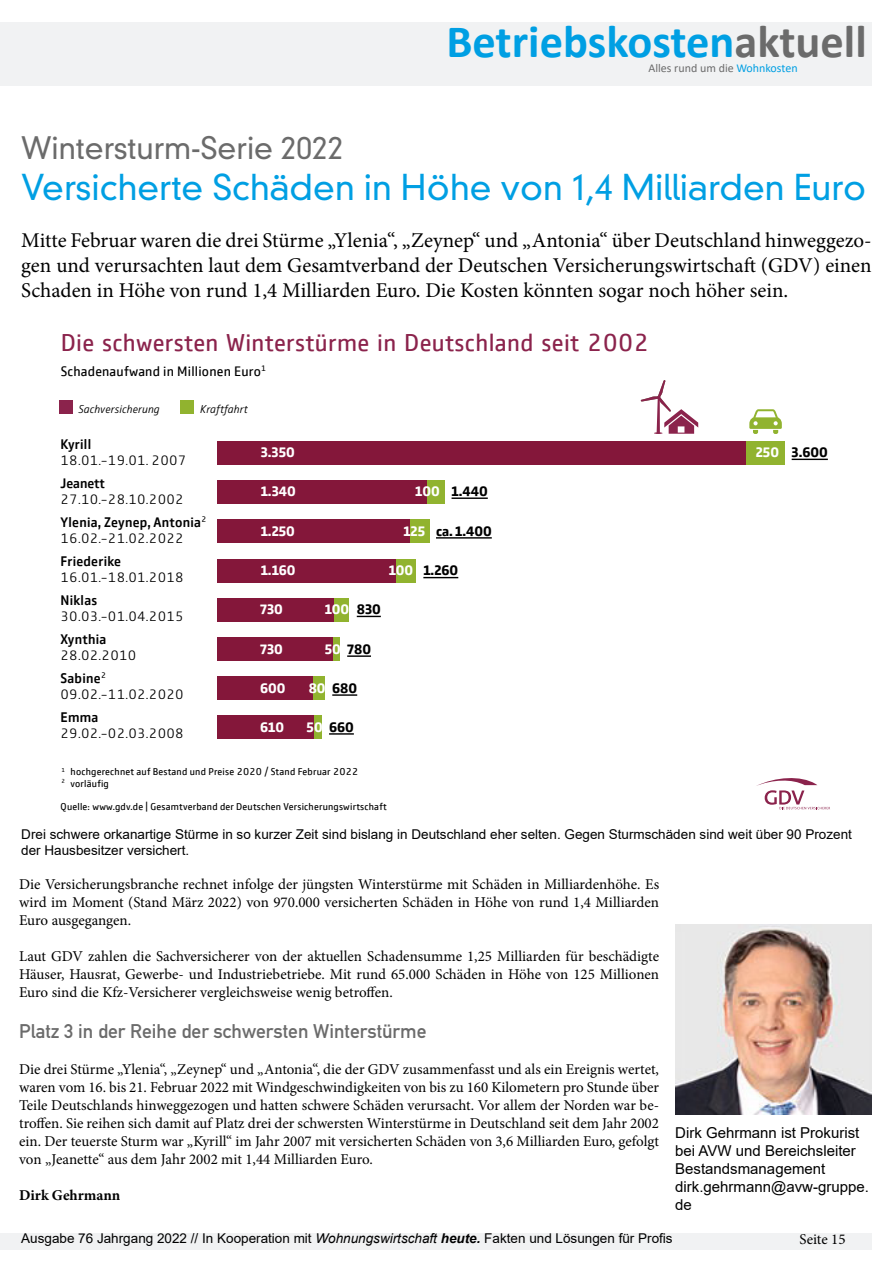
<style>
.page{position:relative;width:893px;height:1263px;background:#fff}
.page>*{position:absolute;margin:0;border:0;box-sizing:border-box;transform-origin:0 0}
.t1{font:700 46.5px "Calibri";color:#009fe3}
.t2{font:300 34.5px "DIN Neuzeit Grotesk Std";color:#009fe3}
.t3{font:300 30px "DIN Neuzeit Grotesk Std";color:#6b6b6b}
.t4{font:25.2px "GD Vtype";letter-spacing:.015em;color:#8b234c}
.t5{font:21px/25.2px "Minion Pro";color:#000;text-align:justify}
.t6{font:19.5px "DIN Mittelschrift Std";color:#6b6b6b}
.t7{font:15px/18px "Minion Pro";color:#000;text-align:justify}
.t8{font:15px/18px "Arial";color:#000}
.t9{font:700 15px "Minion Pro";color:#000}
.t10{font:700 14.25px "GD Vtype";color:#000}
.t11{font:700 14.25px "GD Vtype";color:#fff}
.t12{font:14.25px "GD Vtype";letter-spacing:.015em;color:#000}
.t13{font:300 14.1px/23.2px "GD Vtype";letter-spacing:.02em;color:#000}
.t14{font:500 14.1px/23.2px "GD Vtype";letter-spacing:.02em;color:#000}
.t15{font:500 14.1px "GD Vtype";color:#000}
.t16{font:13.5px/16.2px "Arial";color:#000}
.t17{font:12px "Calibri";color:#6b6b6b}
.t18{font:italic 300 11.85px "GD Vtype";letter-spacing:.01em;color:#000}
.t19{font:10.2px/11.9px "GD Vtype";letter-spacing:.02em;color:#000}
.s1{color:#6b6b6b}
.s2{color:#009fe3}
.s3{font-weight:300}
.s4{font-weight:500}
.s5{color:#fff}
.s6{font-style:italic}
.s7{font-weight:700;font-style:italic}
</style>
<div class="page">
<div style="left:0;top:22px;width:872px;height:64px;background:#f1f2f3"></div>
<div style="left:0;top:1233px;width:872px;height:17px;background:#f1f2f3"></div>
<div style="left:59px;top:400px;width:13px;height:13px;background:#8b234c"></div>
<div style="left:181px;top:400px;width:13px;height:13px;background:#91b32f"></div>
<svg style="left:749px;top:409px;width:33px;height:25px"></svg>
<svg style="left:641px;top:380px;width:57px;height:54px"></svg>
<div style="left:746px;top:441px;width:39px;height:23px;background:#91b32f"></div>
<div style="left:217px;top:441px;width:529px;height:23px;background:#84173a"></div>
<div style="left:427px;top:480px;width:17px;height:23px;background:#91b32f"></div>
<div style="left:217px;top:480px;width:210px;height:23px;background:#84173a"></div>
<div style="left:396px;top:559px;width:20px;height:24px;background:#91b32f"></div>
<div style="left:217px;top:559px;width:179px;height:24px;background:#84173a"></div>
<div style="left:410px;top:520px;width:19px;height:23px;background:#91b32f"></div>
<div style="left:217px;top:520px;width:193px;height:23px;background:#84173a"></div>
<div style="left:333px;top:598px;width:16px;height:24px;background:#91b32f"></div>
<div style="left:217px;top:598px;width:116px;height:24px;background:#84173a"></div>
<div style="left:332px;top:638px;width:8px;height:23px;background:#91b32f"></div>
<div style="left:217px;top:638px;width:115px;height:23px;background:#84173a"></div>
<div style="left:312px;top:677px;width:13px;height:23px;background:#91b32f"></div>
<div style="left:217px;top:677px;width:95px;height:23px;background:#84173a"></div>
<div style="left:314px;top:716px;width:8px;height:23px;background:#91b32f"></div>
<div style="left:217px;top:716px;width:97px;height:23px;background:#84173a"></div>
<svg style="left:756px;top:778px;width:74px;height:31px"></svg>
<hr style="left:792px;top:459px;width:36px;height:1px;background:#000">
<hr style="left:452px;top:497px;width:36px;height:2px;background:#000">
<hr style="left:423px;top:577px;width:35px;height:1px;background:#000">
<hr style="left:436px;top:537px;width:56px;height:2px;background:#000">
<svg style="left:357px;top:616px;width:24px;height:1px"></svg>
<hr style="left:347px;top:655px;width:24px;height:2px;background:#000">
<hr style="left:332px;top:694px;width:25px;height:2px;background:#000">
<hr style="left:329px;top:733px;width:25px;height:2px;background:#000">
<img style="left:675px;top:925px;width:197px;height:189px">
<h1 class="t1" style="left:446px;top:9px;width:422px">Betriebskosten<span class="s1">aktuell</span></h1>
<p class="t17" style="left:648px;top:59px;width:151px">Alles rund um die <span class="s2">Wohnkosten</span></p>
<h3 class="t3" style="left:21px;top:130px;width:324px">Wintersturm-Serie 2022</h3>
<h2 class="t2" style="left:21px;top:167px;width:847px">Versicherte Schäden in Höhe von 1,4 Milliarden Euro</h2>
<p class="t5" style="left:21px;top:228px;width:852px">Mitte Februar waren die drei Stürme „Ylenia“, „Zeynep“ und „Antonia“ über Deutschland hinweggezo&shy;gen und verursachten laut dem Gesamtverband der Deutschen Versicherungswirtschaft (GDV) einen Schaden in Höhe von rund 1,4 Milliarden Euro. Die Kosten könnten sogar noch höher sein.</p>
<h3 class="t4" style="left:61px;top:325px;width:590px">Die schwersten Winterstürme in Deutschland seit 2002</h3>
<p class="t12" style="left:61px;top:361px;width:207px">Schadenaufwand in Millionen Euro<sup>1</sup></p>
<p class="t18" style="left:78px;top:401px;width:83px">Sachversicherung</p>
<p class="t18" style="left:200px;top:401px;width:49px">Kraftfahrt</p>
<p class="t14" style="left:61px;top:432px;width:32px">Kyrill</p>
<p class="t13" style="left:61px;top:448px;width:127px">18.01.–19.01. 2007</p>
<p class="t15" style="left:61px;top:473px;width:46px">Jeanett</p>
<p class="t14" style="left:61px;top:487px;width:147px"><span class="s3">27.10.–28.10.2002<br></span>Ylenia, Zeynep, Antonia<sup>2</sup></p>
<p class="t13" style="left:61px;top:526px;width:125px">16.02.–21.02.2022</p>
<p class="t14" style="left:61px;top:549px;width:62px">Friederike</p>
<p class="t13" style="left:61px;top:565px;width:125px">16.01.–18.01.2018</p>
<p class="t14" style="left:61px;top:588px;width:38px">Niklas</p>
<p class="t13" style="left:61px;top:604px;width:125px">30.03.–01.04.2015</p>
<p class="t14" style="left:61px;top:627px;width:47px">Xynthia</p>
<p class="t13" style="left:61px;top:643px;width:77px">28.02.2010<br><span class="s4">Sabine</span><sup>2</sup></p>
<p class="t13" style="left:61px;top:682px;width:125px">09.02.–11.02.2020</p>
<p class="t14" style="left:61px;top:705px;width:39px">Emma</p>
<p class="t13" style="left:61px;top:721px;width:125px">29.02.–02.03.2008</p>
<p class="t11" style="left:261px;top:442px;width:36px">3.350</p>
<p class="t10" style="left:756px;top:442px;width:74px"><span class="s5">250</span> 3.600</p>
<p class="t11" style="left:261px;top:481px;width:37px">1.340</p>
<p class="t10" style="left:415px;top:481px;width:74px"><span class="s5">100</span> 1.440</p>
<p class="t11" style="left:261px;top:521px;width:36px">1.250</p>
<p class="t11" style="left:403px;top:521px;width:23px">125</p>
<p class="t10" style="left:436px;top:521px;width:57px">ca. 1.400</p>
<p class="t11" style="left:261px;top:560px;width:36px">1.160</p>
<p class="t11" style="left:389px;top:560px;width:26px">100</p>
<p class="t10" style="left:423px;top:560px;width:36px">1.260</p>
<p class="t11" style="left:260px;top:599px;width:24px">730</p>
<p class="t11" style="left:260px;top:639px;width:24px">730</p>
<p class="t11" style="left:260px;top:678px;width:27px">600</p>
<p class="t11" style="left:260px;top:717px;width:25px">610</p>
<p class="t11" style="left:325px;top:599px;width:26px">100</p>
<p class="t10" style="left:357px;top:599px;width:26px">830</p>
<p class="t10" style="left:325px;top:639px;width:48px"><span class="s5">50</span> 780</p>
<p class="t10" style="left:332px;top:678px;width:26px">680</p>
<p class="t10" style="left:307px;top:717px;width:49px"><span class="s5">50</span> 660</p>
<p class="t11" style="left:309px;top:678px;width:18px">80</p>
<p class="t19" style="left:62px;top:765px;width:298px"><sup>1</sup> hochgerechnet auf Bestand und Preise 2020 / Stand Februar 2022<br><sup>2</sup> vorläufig</p>
<p class="t19" style="left:61px;top:800px;width:328px">Quelle: www.gdv.de | Gesamtverband der Deutschen Versicherungswirtschaft</p>
<p class="t16" style="left:21px;top:826px;width:832px">Drei schwere orkanartige Stürme in so kurzer Zeit sind bislang in Deutschland eher selten. Gegen Sturmschäden sind weit über 90 Prozent der Hausbesitzer versichert.</p>
<p class="t7" style="left:19px;top:875px;width:641px">Die Versicherungsbranche rechnet infolge der jüngsten Winterstürme mit Schäden in Milliardenhöhe. Es wird im Moment (Stand März 2022) von 970.000 versicherten Schäden in Höhe von rund 1,4 Milliarden Euro ausgegangen.</p>
<p class="t7" style="left:19px;top:947px;width:641px">Laut GDV zahlen die Sachversicherer von der aktuellen Schadensumme 1,25 Milliarden für beschädigte Häuser, Hausrat, Gewerbe- und Industriebetriebe. Mit rund 65.000 Schäden in Höhe von 125 Millionen Euro sind die Kfz-Versicherer vergleichsweise wenig betroffen.</p>
<h3 class="t6" style="left:19px;top:1020px;width:409px">Platz 3 in der Reihe der schwersten Winterstürme</h3>
<p class="t7" style="left:19px;top:1061px;width:641px">Die drei Stürme „Ylenia“, „Zeynep“ und „Antonia“, die der GDV zusammenfasst und als ein Ereignis wertet, waren vom 16. bis 21. Februar 2022 mit Windgeschwindigkeiten von bis zu 160 Kilometern pro Stunde über Teile Deutschlands hinweggezogen und hatten schwere Schäden verursacht. Vor allem der Norden war be&shy;troffen. Sie reihen sich damit auf Platz drei der schwersten Winterstürme in Deutschland seit dem Jahr 2002 ein. Der teuerste Sturm war „Kyrill“ im Jahr 2007 mit versicherten Schäden von 3,6 Milliarden Euro, gefolgt von „Jeanette“ aus dem Jahr 2002 mit 1,44 Milliarden Euro.</p>
<p class="t9" style="left:19px;top:1185px;width:103px">Dirk Gehrmann</p>
<p class="t8" style="left:675px;top:1123px;width:195px">Dirk Gehrmann ist Prokurist bei AVW und Bereichsleiter<br>Bestandsmanagement dirk.gehrmann@avw-gruppe. de</p>
<p class="t16" style="left:21px;top:1230px;width:653px">Ausgabe 76 Jahrgang 2022 // In Kooperation mit <span class="s6">Wohnungswirtschaft</span> <span class="s7">heute.</span> Fakten und Lösungen für Profis</p>
<p class="t7" style="left:799px;top:1230px;width:48px">Seite 15</p>
</div>
